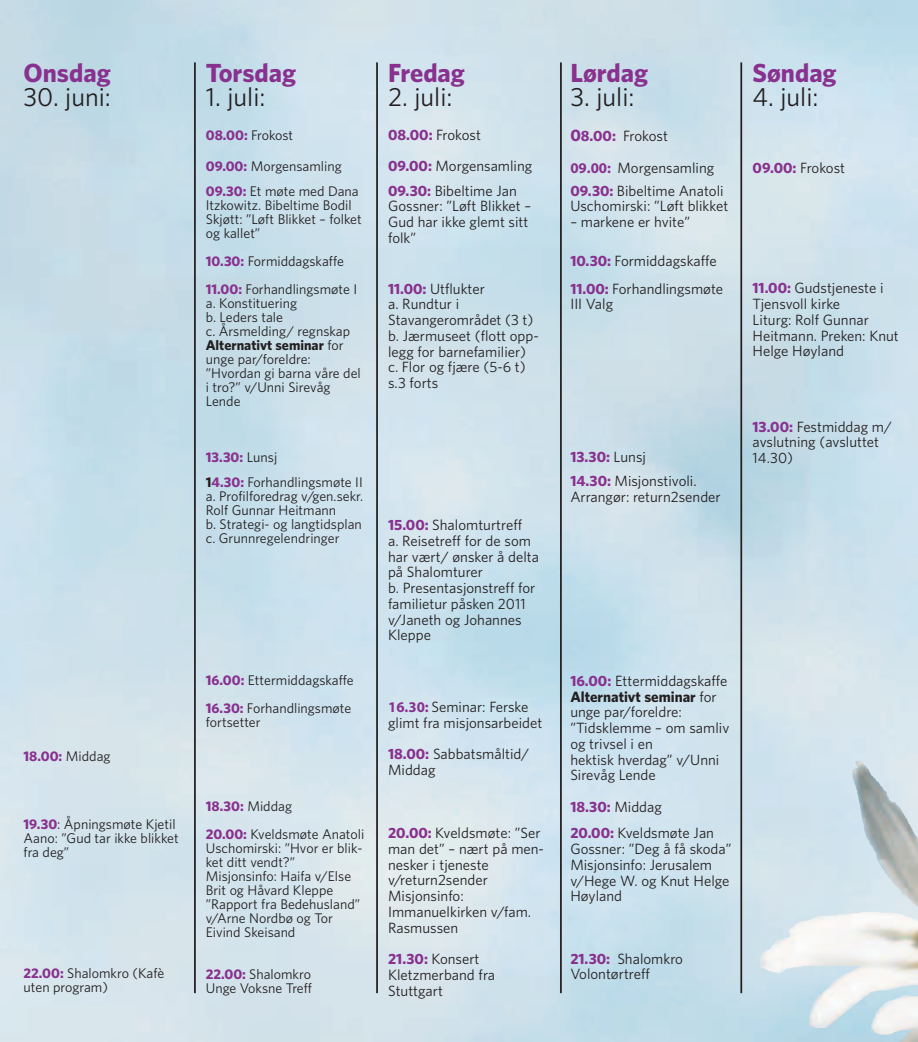
<style>
.page{position:relative;width:918px;height:1042px;background:#fff}
.page>*{position:absolute;margin:0;border:0;box-sizing:border-box;transform-origin:0 0}
.t1{font:26.25px "Whitney";color:#231f20}
.t2{font:700 26.25px "Whitney";color:#88318e}
.t3{font:14.88px/15.8px "Whitney";color:#231f20}
.t4{font:14px/14px "Whitney";color:#231f20}
.t5{font:700 14px "Whitney";color:#88318e}
.s1{font-weight:400;color:#231f20}
.s2{font-weight:700;color:#88318e}
.s3{font-weight:700}
.s4{font-family:"Myriad";font-weight:700;color:#88318e}
.s5{font-weight:700;font-size:16.62px;color:#88318e}
</style>
<div class="page">
<img style="left:711px;top:664px;width:206px;height:220px">
<hr style="left:194px;top:62px;width:2px;height:931px;background:#231f20">
<hr style="left:376px;top:62px;width:2px;height:931px;background:#231f20">
<hr style="left:560px;top:62px;width:2px;height:931px;background:#231f20">
<hr style="left:740px;top:62px;width:2px;height:931px;background:#231f20">
<h1 class="t2" style="left:24px;top:63px;width:89px">Onsdag</h1>
<h1 class="t1" style="left:24px;top:88px;width:89px">30. juni:</h1>
<p class="t5" style="left:24px;top:751px;width:88px">18.00: <span class="s1">Middag</span></p>
<p class="t4" style="left:24px;top:818px;width:157px"><span class="s2">19.30</span>: Åpningsmøte Kjetil<br>Aano: ”Gud tar ikke blikket fra deg”</p>
<p class="t4" style="left:24px;top:967px;width:142px"><span class="s2">22.00:</span> Shalomkro (Kafè uten program)</p>
<h1 class="t2" style="left:206px;top:63px;width:92px">Torsdag</h1>
<h1 class="t1" style="left:206px;top:88px;width:61px">1. juli:</h1>
<p class="t4" style="left:206px;top:129px;width:89px"><span class="s2">08.00:</span> Frokost</p>
<p class="t4" style="left:206px;top:155px;width:154px;line-height:24.5px"><span class="s2">09.00:</span> Morgensamling<br><span class="s2">09.30:</span> Et møte med Dana</p>
<p class="t4" style="left:206px;top:199px;width:157px">Itzkowitz. Bibeltime Bodil<br>Skjøtt: ”Løft Blikket – folket og kallet”</p>
<p class="t4" style="left:206px;top:248px;width:153px;line-height:28px"><span class="s2">10.30:</span> Formiddagskaffe<br><span class="s2">11.00:</span> Forhandlingsmøte I</p>
<p class="t4" style="left:206px;top:297px;width:157px">a. Konstituering<br>b. Leders tale<br>c. Årsmelding/ regnskap<br><span class="s3">Alternativt seminar</span> for unge par/foreldre: ”Hvordan gi barna våre del i tro?” v/Unni Sirevåg<br>Lende</p>
<p class="t4" style="left:206px;top:445px;width:158px;line-height:25px"><span class="s2">13.30:</span> Lunsj<br><span class="s3">1</span><span class="s2">4.30:</span> Forhandlingsmøte II</p>
<p class="t4" style="left:206px;top:490px;width:159px">a. Profilforedrag v/gen.sekr.<br>Rolf Gunnar Heitmann<br>b. Strategi- og langtidsplan c. Grunnregelendringer</p>
<p class="t4" style="left:206px;top:667px;width:149px;line-height:28px"><span class="s2">16.00:</span> Ettermiddagskaffe<br><span class="s2">16.30:</span> Forhandlingsmøte</p>
<p class="t4" style="left:206px;top:716px;width:56px">fortsetter</p>
<p class="t4" style="left:206px;top:793px;width:160px;line-height:28px"><span class="s2">18.30:</span> Middag<br><span class="s2">20.00:</span> Kveldsmøte Anatoli</p>
<p class="t4" style="left:206px;top:842px;width:158px">Uschomirski: ”Hvor er blik&shy;ket ditt vendt?”<br>Misjonsinfo: Haifa v/Else<br>Brit og Håvard Kleppe ”Rapport fra Bedehusland” v/Arne Nordbø og Tor<br>Eivind Skeisand</p>
<p class="t4" style="left:206px;top:968px;width:108px"><span class="s2">22.00:</span> Shalomkro<br>Unge Voksne Treff</p>
<h1 class="t2" style="left:388px;top:63px;width:78px">Fredag</h1>
<h1 class="t1" style="left:388px;top:88px;width:66px">2. juli:</h1>
<p class="t3" style="left:388px;top:120px;width:146px;line-height:31.5px"><span class="s2">08.00:</span> Frokost<br><span class="s2">09.00:</span> Morgensamling</p>
<p class="t3" style="left:388px;top:184px;width:145px"><span class="s2">09.30:</span> Bibeltime Jan<br>Gossner: ”Løft Blikket –<br>Gud har ikke glemt sitt folk”</p>
<p class="t3" style="left:388px;top:282px;width:152px"><span class="s2">11.00:</span> Utflukter<br>a. Rundtur i<br>Stavangerområdet (3 t) b. Jærmuseet (flott opp&shy;legg for barnefamilier) c. Flor og fjære (5-6 t) s.3 forts</p>
<p class="t3" style="left:388px;top:518px;width:152px"><span class="s2">15.00:</span> Shalomturtreff<br>a. Reisetreff for de som har vært/ ønsker å delta på Shalomturer<br>b. Presentasjonstreff for familietur påsken 2011 v/Janeth og Johannes<br>Kleppe</p>
<p class="t3" style="left:388px;top:700px;width:156px"><span class="s4">16.30:</span> Seminar: Ferske glimt fra misjonsarbeidet</p>
<p class="t3" style="left:388px;top:747px;width:143px"><span class="s2">18.00:</span> Sabbatsmåltid/<br>Middag</p>
<p class="t3" style="left:388px;top:826px;width:157px"><span class="s2">20.00:</span> Kveldsmøte: ”Ser man det” – nært på men&shy;nesker i tjeneste v/return2sender<br>Misjonsinfo:<br>Immanuelkirken v/fam.<br>Rasmussen</p>
<p class="t3" style="left:388px;top:952px;width:109px"><span class="s2">21.30:</span> Konsert<br>Kletzmerband fra<br>Stuttgart</p>
<h1 class="t2" style="left:570px;top:63px;width:79px">Lørdag</h1>
<h1 class="t1" style="left:570px;top:88px;width:66px">3. juli:</h1>
<p class="t3" style="left:570px;top:122px;width:145px;line-height:31.5px"><span class="s5">0</span><span class="s2">8.00:</span> Frokost<br><span class="s4">09.00:</span> Morgensamling</p>
<p class="t3" style="left:570px;top:184px;width:159px"><span class="s2">09.30:</span> Bibeltime Anatoli<br>Uschomirski: ”Løft blikket</p>
<p class="t3" style="left:570px;top:215px;width:121px">– markene er hvite”</p>
<p class="t3" style="left:570px;top:248px;width:154px;line-height:28px"><span class="s2">10.30:</span> Formiddagskaffe<br><span class="s2">11.00:</span> Forhandlingsmøte</p>
<p class="t3" style="left:570px;top:297px;width:44px">III Valg</p>
<p class="t3" style="left:570px;top:445px;width:128px;line-height:24.5px"><span class="s2">13.30:</span> Lunsj<br><span class="s2">14.30:</span> Misjonstivoli.</p>
<p class="t3" style="left:570px;top:490px;width:152px">Arrangør: return2sender</p>
<h1 class="t2" style="left:752px;top:63px;width:86px">Søndag</h1>
<h1 class="t1" style="left:752px;top:88px;width:67px">4. juli:</h1>
<p class="t3" style="left:752px;top:161px;width:94px"><span class="s2">09.00:</span> Frokost</p>
<p class="t3" style="left:752px;top:281px;width:148px"><span class="s2">11.00:</span> Gudstjeneste i<br>Tjensvoll kirke<br>Liturg: Rolf Gunnar<br>Heitmann. Preken: Knut<br>Helge Høyland</p>
<p class="t3" style="left:752px;top:420px;width:141px"><span class="s2">13.00:</span> Festmiddag m/ avslutning (avsluttet<br>14.30)</p>
<p class="t3" style="left:570px;top:674px;width:160px"><span class="s2">16.00:</span> Ettermiddagskaffe<br><span class="s3">Alternativt seminar</span> for unge par/foreldre: ”Tidsklemme – om samliv og trivsel i en<br>hektisk hverdag” v/Unni<br>Sirevåg Lende</p>
<p class="t3" style="left:570px;top:794px;width:145px;line-height:26.6px"><span class="s2">18.30:</span> Middag<br><span class="s2">20.00:</span> Kveldsmøte Jan</p>
<p class="t3" style="left:570px;top:842px;width:163px">Gossner: ”Deg å få skoda”<br>Misjonsinfo: Jerusalem v/Hege W. og Knut Helge<br>Høyland</p>
<p class="t3" style="left:570px;top:951px;width:114px"><span class="s2">21.30:</span> Shalomkro<br>Volontørtreff</p>
</div>
